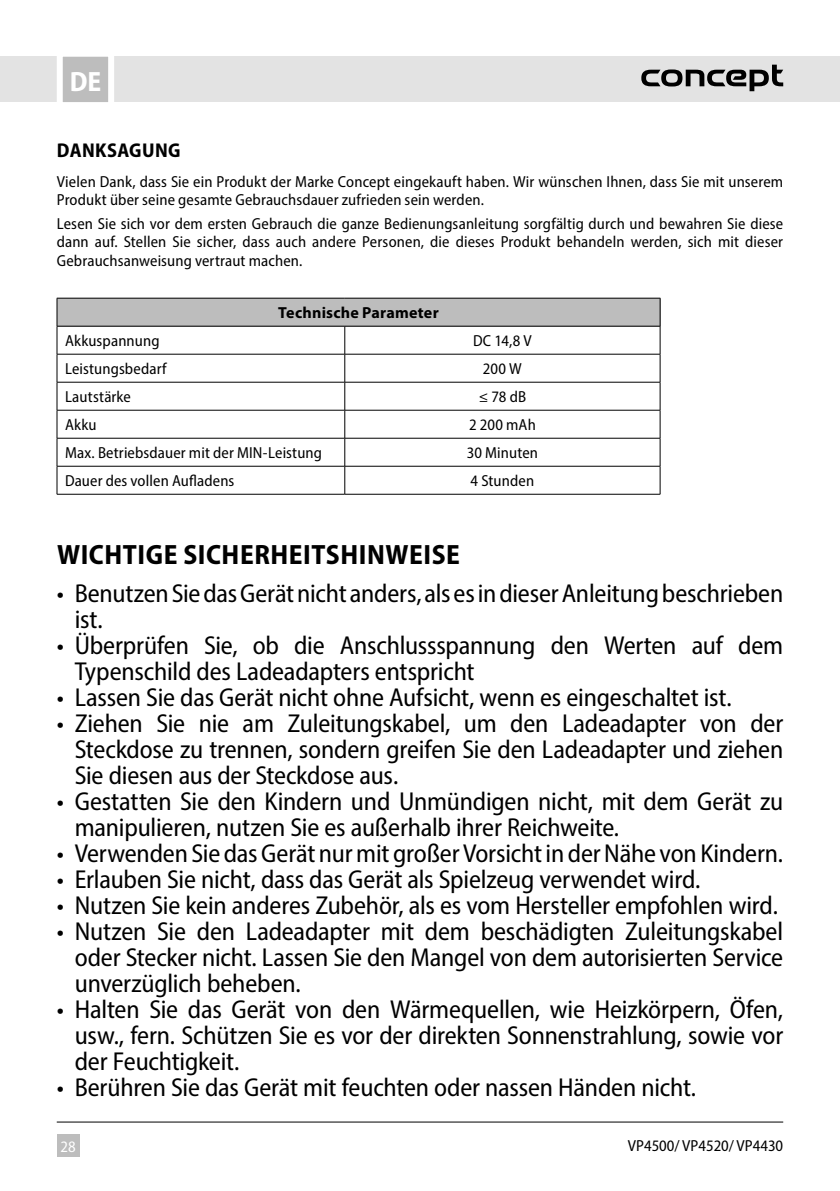
<style>
.page{position:relative;width:840px;height:1191px;background:#fff}
.page>*{position:absolute;margin:0;border:0;box-sizing:border-box;transform-origin:0 0}
.Nadpis_moje_CZ{font:700 semi-condensed 28px "Myriad Pro";letter-spacing:.02em;color:#000}
.t1{font:700 semi-condensed 28px "Myriad Pro";color:#fff}
.t2{font:semi-condensed 26px/26px "Myriad Pro";letter-spacing:-.01em;color:#000}
.Nadpis_moje{font:700 semi-condensed 20px "Myriad Pro";letter-spacing:.02em;color:#000}
.Text{font:semi-condensed 16px/18.4px "Myriad Pro";letter-spacing:.01em;color:#000}
.Odrážky-moje_bold{font:semi-condensed 16px "Myriad Pro";letter-spacing:.01em;color:#000}
.Odrážky-moje_bold-2{font:700 16px "Myriad Pro";letter-spacing:.015em;color:#000}
.t3{font:semi-condensed 16px "Myriad Pro";color:#fff}
</style>
<div class="page">
<div style="left:0;top:57px;width:839px;height:45px;background:#e3e3e3"></div>
<div style="left:57px;top:1134px;width:22px;height:23px;background:#bdbdbd"></div>
<svg style="left:54px;top:56px;width:63px;height:46px;background:#cdcdcd"></svg>
<hr style="left:57px;top:1121px;width:725px;height:1px;background:#000">
<svg style="left:641px;top:65px;width:141px;height:26px"></svg>
<div style="left:57px;top:298px;width:602px;height:28px;background:#bdbdbd"></div>
<hr style="left:57px;top:298px;width:287px;height:1px;background:#000">
<hr style="left:344px;top:298px;width:316px;height:1px;background:#000">
<hr style="left:57px;top:326px;width:287px;height:1px;background:#000">
<hr style="left:344px;top:326px;width:316px;height:1px;background:#000">
<hr style="left:57px;top:354px;width:287px;height:1px;background:#000">
<hr style="left:344px;top:354px;width:316px;height:1px;background:#000">
<hr style="left:57px;top:382px;width:287px;height:1px;background:#000">
<hr style="left:344px;top:382px;width:316px;height:1px;background:#000">
<hr style="left:57px;top:410px;width:287px;height:1px;background:#000">
<hr style="left:344px;top:410px;width:316px;height:1px;background:#000">
<hr style="left:57px;top:438px;width:287px;height:1px;background:#000">
<hr style="left:344px;top:438px;width:316px;height:1px;background:#000">
<hr style="left:57px;top:466px;width:287px;height:1px;background:#000">
<svg style="left:57px;top:298px;width:1px;height:196px"></svg>
<hr style="left:344px;top:466px;width:316px;height:1px;background:#000">
<svg style="left:344px;top:326px;width:1px;height:168px"></svg>
<svg style="left:659px;top:298px;width:1px;height:196px"></svg>
<hr style="left:57px;top:494px;width:287px;height:1px;background:#000">
<hr style="left:344px;top:494px;width:316px;height:1px;background:#000">
<p class="t1" style="left:70px;top:64px;width:33px">DE</p>
<p class="Nadpis_moje" style="left:57px;top:137px;width:125px">DANKSAGUNG</p>
<p class="Text" style="left:57px;top:172px;width:727px">Vielen Dank, dass Sie ein Produkt der Marke Concept eingekauft haben. Wir wünschen Ihnen, dass Sie mit unserem<br>Produkt über seine gesamte Gebrauchsdauer zufrieden sein werden.</p>
<p class="Text" style="left:57px;top:214px;width:727px;text-align:justify">Lesen Sie sich vor dem ersten Gebrauch die ganze Bedienungsanleitung sorgfältig durch und bewahren Sie diese dann auf. Stellen Sie sicher, dass auch andere Personen, die dieses Produkt behandeln werden, sich mit dieser Gebrauchsanweisung vertraut machen.</p>
<p class="Odrážky-moje_bold-2" style="left:278px;top:304px;width:162px">Technische Parameter</p>
<p class="Odrážky-moje_bold" style="left:65px;top:331px;width:96px">Akkuspannung</p>
<p class="Odrážky-moje_bold" style="left:473px;top:331px;width:60px">DC 14,8 V</p>
<p class="Odrážky-moje_bold" style="left:65px;top:359px;width:103px">Leistungsbedarf</p>
<p class="Odrážky-moje_bold" style="left:482px;top:359px;width:40px">200 W</p>
<p class="Odrážky-moje_bold" style="left:65px;top:387px;width:67px">Lautstärke</p>
<p class="Odrážky-moje_bold" style="left:478px;top:387px;width:49px">≤ 78 dB</p>
<p class="Odrážky-moje_bold" style="left:65px;top:415px;width:33px">Akku</p>
<p class="Odrážky-moje_bold" style="left:469px;top:415px;width:68px">2 200 mAh</p>
<p class="Odrážky-moje_bold" style="left:65px;top:443px;width:258px">Max. Betriebsdauer mit der MIN-Leistung</p>
<p class="Odrážky-moje_bold" style="left:466px;top:443px;width:73px">30 Minuten</p>
<p class="Odrážky-moje_bold" style="left:65px;top:471px;width:171px">Dauer des vollen Aufladens</p>
<p class="Odrážky-moje_bold" style="left:470px;top:471px;width:65px">4 Stunden</p>
<p class="Nadpis_moje_CZ" style="left:57px;top:537px;width:404px">WICHTIGE SICHERHEITSHINWEISE</p>
<p class="t2" style="left:75px;top:579px;width:709px;text-indent:-18px">• Benutzen Sie das Gerät nicht anders, als es in dieser Anleitung beschrieben ist.</p>
<p class="t2" style="left:75px;top:631px;width:709px;text-indent:-18px">• Überprüfen Sie, ob die Anschlussspannung den Werten auf dem<br>Typenschild des Ladeadapters entspricht</p>
<p class="t2" style="left:57px;top:683px;width:676px">• Lassen Sie das Gerät nicht ohne Aufsicht, wenn es eingeschaltet ist.</p>
<p class="t2" style="left:75px;top:709px;width:709px;text-align:justify;text-indent:-18px">• Ziehen Sie nie am Zuleitungskabel, um den Ladeadapter von der Steckdose zu trennen, sondern greifen Sie den Ladeadapter und ziehen Sie diesen aus der Steckdose aus.</p>
<p class="t2" style="left:75px;top:787px;width:709px;text-indent:-18px">• Gestatten Sie den Kindern und Unmündigen nicht, mit dem Gerät zu manipulieren, nutzen Sie es außerhalb ihrer Reichweite.</p>
<p class="t2" style="left:57px;top:839px;width:727px">• Verwenden Sie das Gerät nur mit großer Vorsicht in der Nähe von Kindern.</p>
<p class="t2" style="left:57px;top:865px;width:645px">• Erlauben Sie nicht, dass das Gerät als Spielzeug verwendet wird.</p>
<p class="t2" style="left:57px;top:891px;width:722px">• Nutzen Sie kein anderes Zubehör, als es vom Hersteller empfohlen wird.</p>
<p class="t2" style="left:75px;top:917px;width:709px;text-align:justify;text-indent:-18px">• Nutzen Sie den Ladeadapter mit dem beschädigten Zuleitungskabel oder Stecker nicht. Lassen Sie den Mangel von dem autorisierten Service unverzüglich beheben.</p>
<p class="t2" style="left:75px;top:995px;width:709px;text-align:justify;text-indent:-18px">• Halten Sie das Gerät von den Wärmequellen, wie Heizkörpern, Öfen, usw., fern. Schützen Sie es vor der direkten Sonnenstrahlung, sowie vor der Feuchtigkeit.</p>
<p class="t2" style="left:57px;top:1073px;width:640px">• Berühren Sie das Gerät mit feuchten oder nassen Händen nicht.</p>
<p class="t3" style="left:60px;top:1136px;width:17px">28</p>
<p class="Text" style="left:627px;top:1135px;width:157px">VP4500/ VP4520/ VP4430</p>
</div>
